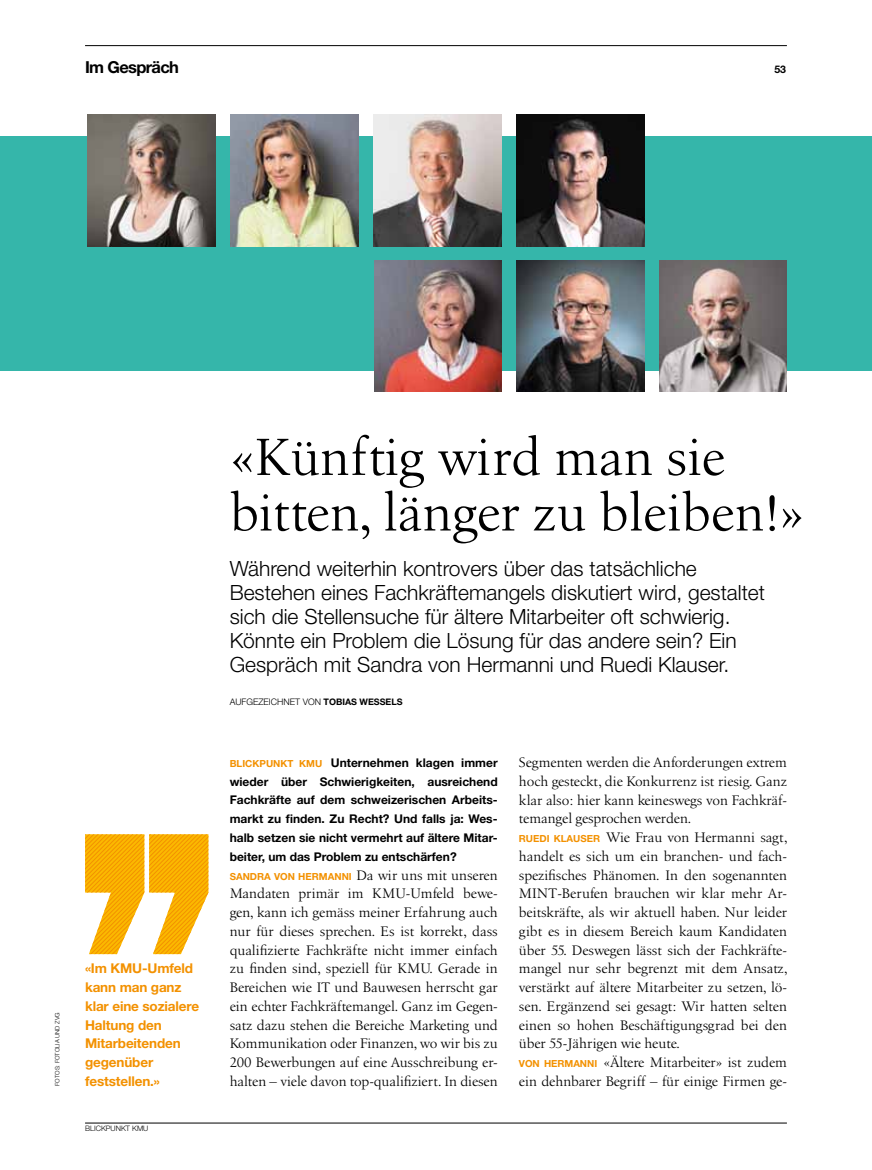
<style>
.page{position:relative;width:872px;height:1170px;background:#fff}
.page>*{position:absolute;margin:0;border:0;box-sizing:border-box;transform-origin:0 0}
.t1{font:54px/55.5px "Birka";color:#000}
.t2{font:300 21px/24px "Helvetica Neue LT Std";color:#000}
.t3{font:700 16.5px "Helvetica Neue LT Std";letter-spacing:-.04em;color:#000}
.t4{font:14.25px/18.8px "Birka";color:#000;text-align:justify}
.t5{font:700 13.5px/18.8px "Helvetica Neue LT Std";letter-spacing:-.01em;color:#f39100}
.t6{font:700 12px/18.8px "Helvetica Neue LT Std";color:#000;text-align:justify}
.t7{font:700 10.5px "Helvetica Neue LT Std";color:#000}
.t8{font:700 9.75px "Helvetica Neue LT Std";color:#f39100}
.t9{font:300 9px "Helvetica Neue LT Std";color:#000}
.t10{font:300 7.5px "Helvetica Neue LT Std";color:#000}
.t11{font:300 6px "Helvetica Neue LT Std";color:#000}
.s1{font-weight:700}
.s2{font-size:9.75px;color:#f39100}
.s3{font-family:"Helvetica Neue LT Std";font-weight:700;font-size:9.75px;color:#f39100}
</style>
<div class="page">
<div style="left:0;top:136px;width:872px;height:234px;background:#35b6aa"></div>
<hr style="left:85px;top:45px;width:702px;height:1px;background:#000">
<hr style="left:85px;top:1122px;width:702px;height:1px;background:#000">
<svg style="left:85px;top:834px;width:123px;height:120px"></svg>
<img style="left:517px;top:260px;width:127px;height:132px">
<img style="left:659px;top:260px;width:128px;height:132px">
<img style="left:517px;top:115px;width:127px;height:131px">
<img style="left:231px;top:115px;width:127px;height:131px">
<img style="left:374px;top:115px;width:127px;height:131px">
<img style="left:88px;top:115px;width:127px;height:131px">
<img style="left:374px;top:260px;width:128px;height:132px">
<p class="t3" style="left:85px;top:57px;width:95px">Im Gespräch</p>
<p class="t7" style="left:774px;top:63px;width:13px">53</p>
<p class="t11" style="left:54px;top:1085px;width:75px;rotate:-90deg">Fotos: Fotolia und ZVG</p>
<p class="t5" style="left:85px;top:958px;width:116px">«Im KMU-Umfeld kann man ganz klar eine sozialere<br>Haltung den<br>Mitarbeitenden gegenüber</p>
<p class="t5" style="left:85px;top:1071px;width:76px">feststellen.»</p>
<p class="t10" style="left:85px;top:1123px;width:65px">BLICKPUNKT KMU</p>
<h1 class="t1" style="left:230px;top:429px;width:576px">«Künftig wird man sie bitten, länger zu bleiben!»</h1>
<p class="t2" style="left:230px;top:555px;width:537px">Während weiterhin kontrovers über das tatsächliche Bestehen eines Fachkräftemangels diskutiert wird, gestaltet sich die Stellensuche für ältere Mitarbeiter oft schwierig.<br>Könnte ein Problem die Lösung für das andere sein? Ein Gespräch mit Sandra von Hermanni und Ruedi Klauser.</p>
<p class="t9" style="left:230px;top:696px;width:174px">AUFGEZEICHNET VON <span class="s1">TOBIAS WESSELS</span></p>
<p class="t6" style="left:230px;top:753px;width:269px"><span class="s2">Blickpunkt KMU</span> Unternehmen klagen immer wieder über Schwierigkeiten, ausreichend Fachkräfte auf dem schweizerischen Arbeits&shy;markt zu finden. Zu Recht? Und falls ja: Wes&shy;halb setzen sie nicht vermehrt auf ältere Mitar&shy;beiter, um das Problem zu entschärfen?</p>
<p class="t8" style="left:230px;top:869px;width:84px">Sandra von Herma</p>
<p class="t4" style="left:230px;top:865px;width:269px;text-indent:105px"><span class="s3">nni</span> Da wir uns mit unseren Mandaten primär im KMU-Umfeld bewe&shy;gen, kann ich gemäss meiner Erfahrung auch nur für dieses sprechen. Es ist korrekt, dass qualifizierte Fachkräfte nicht immer einfach zu finden sind, speziell für KMU. Gerade in Bereichen wie IT und Bauwesen herrscht gar ein echter Fachkräftemangel. Ganz im Gegen&shy;satz dazu stehen die Bereiche Marketing und Kommunikation oder Finanzen, wo wir bis zu 200 Bewerbungen auf eine Ausschreibung er&shy;halten – viele davon top-qualifiziert. In diesen</p>
<p class="t4" style="left:519px;top:752px;width:269px">Segmenten werden die Anforderungen extrem hoch gesteckt, die Konkurrenz ist riesig. Ganz klar also: hier kann keineswegs von Fachkräf&shy;temangel gesprochen werden.</p>
<p class="t8" style="left:519px;top:832px;width:43px">Ruedi Kla</p>
<p class="t8" style="left:573px;top:832px;width:15px">user</p>
<p class="t4" style="left:519px;top:827px;width:270px;text-indent:87px">Wie Frau von Hermanni sagt, handelt es sich um ein branchen- und fach&shy;spezifisches Phänomen. In den sogenannten MINT-Berufen brauchen wir klar mehr Ar&shy;beitskräfte, als wir aktuell haben. Nur leider gibt es in diesem Bereich kaum Kandidaten über 55. Deswegen lässt sich der Fachkräfte&shy;mangel nur sehr begrenzt mit dem Ansatz, verstärkt auf ältere Mitarbeiter zu setzen, lö&shy;sen. Ergänzend sei gesagt: Wir hatten selten einen so hohen Beschäftigungsgrad bei den über 55-Jährigen wie heute.</p>
<p class="t8" style="left:519px;top:1057px;width:41px">Von Herma</p>
<p class="t4" style="left:519px;top:1052px;width:269px;text-align:right"><span class="s3">nni</span> «Ältere Mitarbeiter» ist zudem<br>ein dehnbarer Begriff – für einige Firmen ge-</p>
</div>
